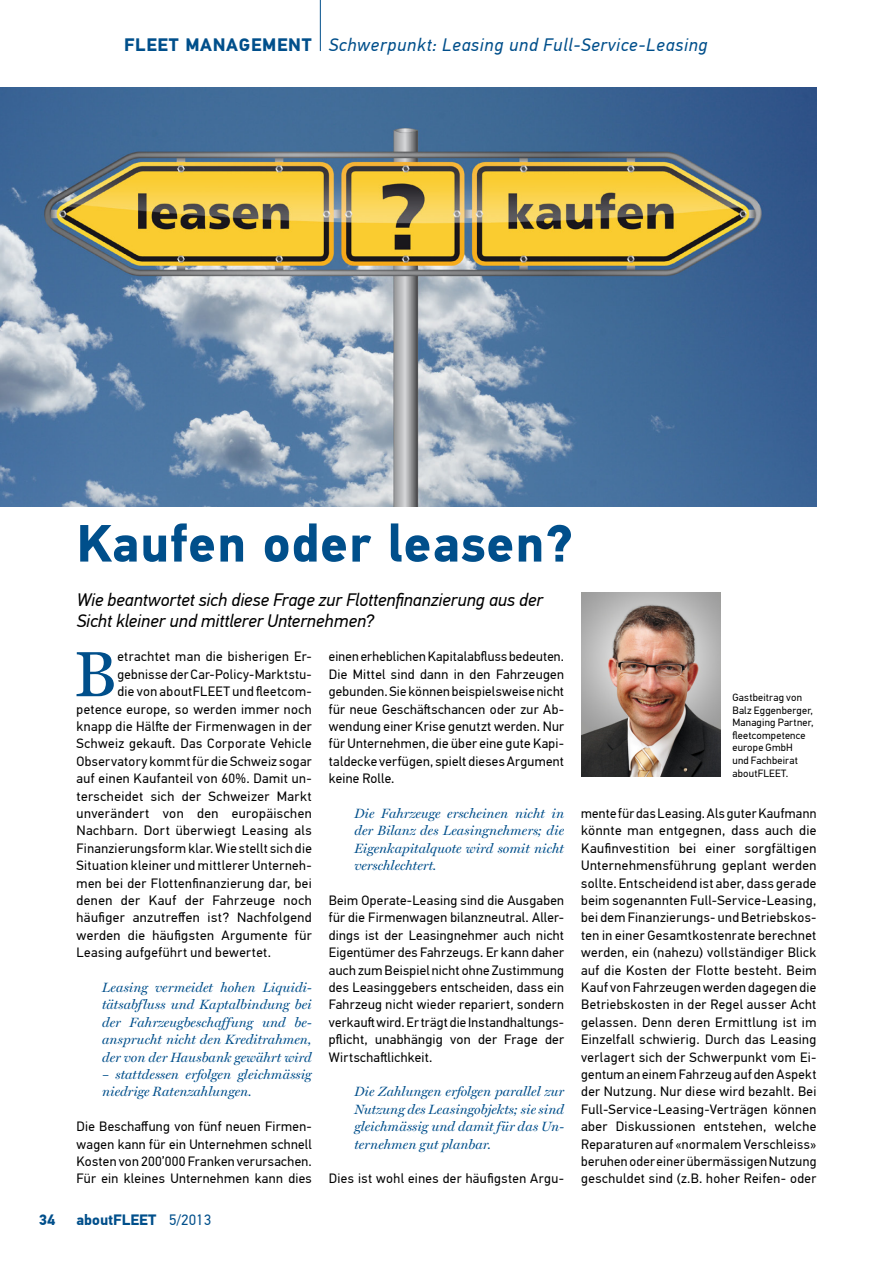
<style>
.page{position:relative;width:893px;height:1263px;background:#fff}
.page>*{position:absolute;margin:0;border:0;box-sizing:border-box;transform-origin:0 0}
.t1{font:64.5px "Miller Text";color:#004f8b}
.t2{font:700 52.5px "PF Din Text Pro";letter-spacing:.02em;color:#004f8b}
.t3{font:italic 18px/21.6px "PF Din Text Pro";letter-spacing:-.005em;color:#000}
.t4{font:italic 18px "PF Din Text Pro";letter-spacing:.04em;color:#004f8b}
.t5{font:700 18px "PF Din Text Pro";color:#004f8b}
.t6{font:700 15px "PF Din Text Pro";color:#004f8b}
.t7{font:13.5px/17.4px "PF Din Text Pro";letter-spacing:.03em;color:#000;text-align:justify}
.t8{font:italic 13.5px/17.4px "Miller Display";color:#004f8b;text-align:justify}
.t9{font:10.5px/12.6px "PF Din Text Pro";letter-spacing:.02em;color:#000}
.s1{font-weight:400}
</style>
<div class="page">
<hr style="left:320px;top:0;width:1px;height:51px;background:#004f8b">
<img style="left:581px;top:592px;width:140px;height:185px">
<img style="left:0;top:87px;width:816px;height:419px">
<h3 class="t5" style="left:124px;top:34px;width:23px">Fleet</h3>
<h3 class="t5" style="left:185px;top:34px;width:14px">Mana</h3>
<h3 class="t5" style="left:239px;top:34px;width:51px">gement</h3>
<h3 class="t4" style="left:329px;top:34px;width:380px">Schwerpunkt: Leasing und Full-Service-Leasing</h3>
<h2 class="t2" style="left:77px;top:511px;width:498px">Kaufen oder leasen?</h2>
<h3 class="t3" style="left:77px;top:589px;width:468px">Wie beantwortet sich diese Frage zur Flottenfinanzierung aus der<br>Sicht kleiner und mittlerer Unternehmen?</h3>
<p class="t7" style="left:329px;top:648px;width:237px">einen erheblichen Kapitalabfluss bedeuten.<br>Die Mittel sind dann in den Fahrzeugen gebunden. Sie können beispielsweise nicht für neue Geschäftschancen oder zur Ab&shy;wendung einer Krise genutzt werden. Nur für Unternehmen, die über eine gute Kapi&shy;taldecke verfügen, spielt dieses Argument keine Rolle.</p>
<p class="t8" style="left:354px;top:805px;width:211px">Die Fahrzeuge erscheinen nicht in der Bilanz des Leasingnehmers; die Eigenkapitalquote wird somit nicht verschlechtert.</p>
<p class="t7" style="left:329px;top:892px;width:237px">Beim Operate-Leasing sind die Ausgaben für die Firmenwagen bilanzneutral. Aller&shy;dings ist der Leasingnehmer auch nicht Eigentümer des Fahrzeugs. Er kann daher auch zum Beispiel nicht ohne Zustimmung des Leasinggebers entscheiden, dass ein Fahrzeug nicht wieder repariert, sondern verkauft wird. Er trägt die Instandhaltungs&shy;pflicht, unabhängig von der Frage der Wirtschaftlichkeit.</p>
<p class="t8" style="left:354px;top:1083px;width:211px">Die Zahlungen erfolgen parallel zur Nutzung des Leasingobjekts; sie sind gleichmässig und damit für das Un&shy;ternehmen gut planbar.</p>
<p class="t7" style="left:329px;top:1170px;width:237px">Dies ist wohl eines der häufigsten Argu-</p>
<h1 class="t1" style="left:74px;top:636px;width:45px">B</h1>
<p class="t7" style="left:117px;top:648px;width:196px">etrachtet man die bisherigen Er-</p>
<p class="t7" style="left:117px;top:666px;width:196px">gebnisse der Car-Policy-Marktstu-</p>
<p class="t7" style="left:117px;top:683px;width:196px">die von aboutFLEET und fleetcom-</p>
<p class="t7" style="left:77px;top:700px;width:237px">petence europe, so werden immer noch</p>
<p class="t7" style="left:77px;top:718px;width:237px">knapp die Hälfte der Firmenwagen in der</p>
<p class="t7" style="left:77px;top:735px;width:237px">Schweiz gekauft. Das Corporate Vehicle</p>
<p class="t7" style="left:77px;top:753px;width:237px">Observatory kommt für die Schweiz sogar</p>
<p class="t7" style="left:77px;top:770px;width:237px">auf einen Kaufanteil von 60%. Damit un-</p>
<p class="t7" style="left:77px;top:787px;width:237px">terscheidet sich der Schweizer Markt</p>
<p class="t7" style="left:77px;top:805px;width:237px">unverändert von den europäischen</p>
<p class="t7" style="left:77px;top:822px;width:237px">Nachbarn. Dort überwiegt Leasing als</p>
<p class="t7" style="left:77px;top:840px;width:237px">Finanzierungsform klar. Wie stellt sich die</p>
<p class="t7" style="left:77px;top:857px;width:237px">Situation kleiner und mittlerer Unterneh-</p>
<p class="t7" style="left:77px;top:874px;width:237px">men bei der Flottenfinanzierung dar, bei</p>
<p class="t7" style="left:77px;top:892px;width:237px">denen der Kauf der Fahrzeuge noch</p>
<p class="t7" style="left:77px;top:909px;width:237px">häufiger anzutreffen ist? Nachfolgend</p>
<p class="t7" style="left:77px;top:927px;width:237px">werden die häufigsten Argumente für</p>
<p class="t7" style="left:77px;top:944px;width:196px">Leasing aufgeführt und bewertet.</p>
<p class="t8" style="left:102px;top:979px;width:211px">Leasing vermeidet hohen Liquidi&shy;tätsabfluss und Kaptalbindung bei der Fahrzeugbeschaffung und be&shy;ansprucht nicht den Kreditrahmen, der von der Hausbank gewährt wird</p>
<p class="t8" style="left:102px;top:1066px;width:211px">– stattdessen erfolgen gleichmässig niedrige Ratenzahlungen.</p>
<p class="t7" style="left:77px;top:1118px;width:237px">Die Beschaffung von fünf neuen Firmen&shy;wagen kann für ein Unternehmen schnell Kosten von 200’000 Franken verursachen.<br>Für ein kleines Unternehmen kann dies</p>
<p class="t6" style="left:39px;top:1211px;width:18px">34</p>
<p class="t6" style="left:77px;top:1211px;width:136px">aboutFLEET <span class="s1">5/2013</span></p>
<p class="t9" style="left:732px;top:691px;width:83px">Gastbeitrag von<br>Balz Eggenberger,<br>Managing Partner, fleetcompetence europe GmbH<br>und Fachbeirat aboutFLEET</p>
<p class="t9" style="left:786px;top:767px;width:4px">.</p>
<p class="t7" style="left:581px;top:805px;width:237px">mente für das Leasing. Als guter Kaufmann könnte man entgegnen, dass auch die Kaufinvestition bei einer sorgfältigen Unternehmensführung geplant werden sollte. Entscheidend ist aber, dass gerade beim sogenannten Full-Service-Leasing, bei dem Finanzierungs- und Betriebskos&shy;ten in einer Gesamtkostenrate berechnet werden, ein (nahezu) vollständiger Blick auf die Kosten der Flotte besteht. Beim Kauf von Fahrzeugen werden dagegen die Betriebskosten in der Regel ausser Acht gelassen. Denn deren Ermittlung ist im Einzelfall schwierig. Durch das Leasing verlagert sich der Schwerpunkt vom Ei&shy;gentum an einem Fahrzeug auf den Aspekt der Nutzung. Nur diese wird bezahlt. Bei Full-Service-Leasing-Verträgen können aber Diskussionen entstehen, welche Reparaturen auf «normalem Verschleiss» beruhen oder einer übermässigen Nutzung geschuldet sind (z.B. hoher Reifen- oder</p>
</div>
